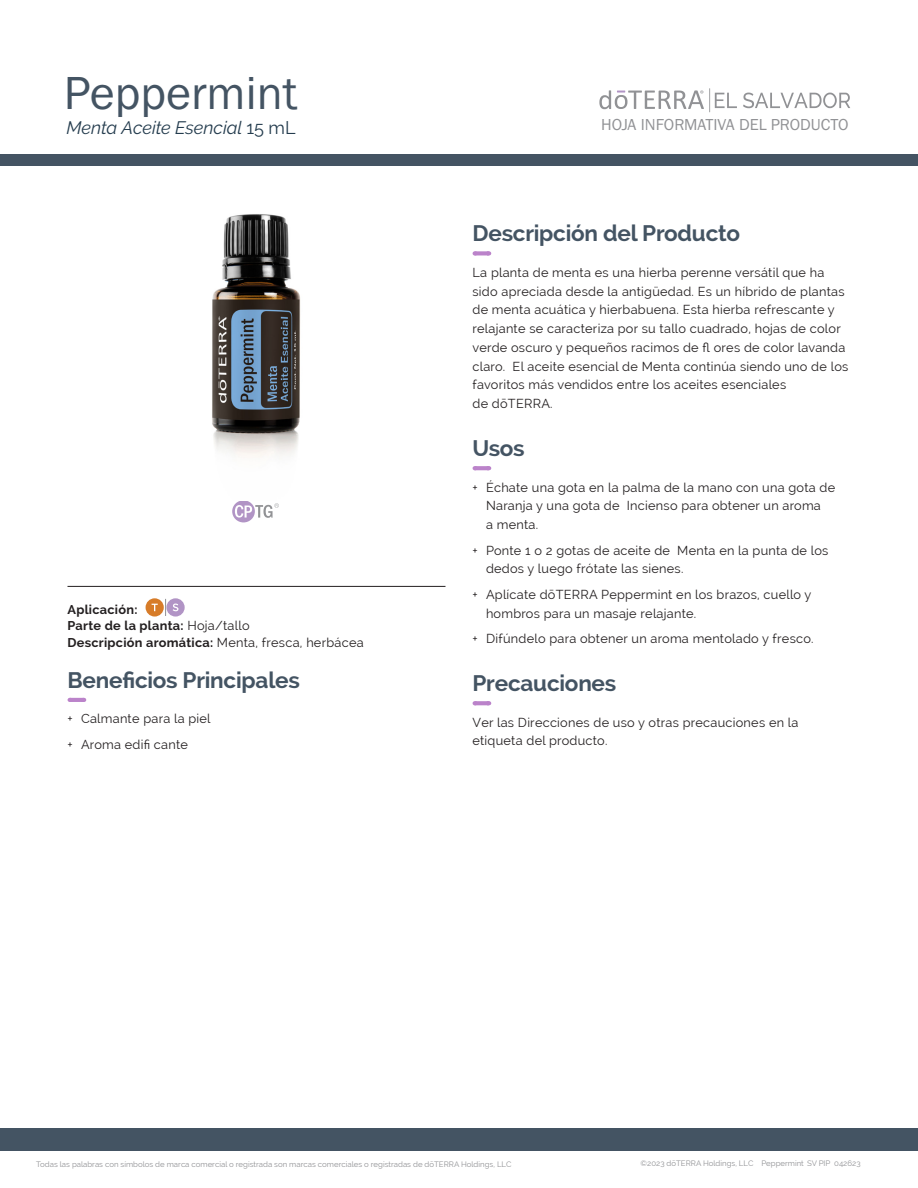
<style>
.page{position:relative;width:918px;height:1188px;background:#fff}
.page>*{position:absolute;margin:0;border:0;box-sizing:border-box;transform-origin:0 0}
.Main_Title{font:48px "Franklin Gothic URW Boo";color:#445463}
.Header__Sanctuary_da{font:700 22.5px "Raleway";letter-spacing:-.01em;color:#445463}
.Product_Descriptor_T{font:italic 18px "Raleway";color:#243c4e}
.t1{font:16.5px "Franklin Gothic URW Boo";letter-spacing:-.005em;color:#919295}
.Body{font:12.75px/18.8px "Raleway";letter-spacing:.02em;color:#231f20}
.Oil_Attributes_Panel{font:700 12.75px "Raleway";letter-spacing:.02em;color:#231f20}
.Oil_Attributes_Top{font:700 12.75px "Raleway";letter-spacing:.02em;color:#231f20}
.Footer_Left{font:7.8px "Raleway";color:#919295}
.s1{font-style:normal}
.s2{font-weight:400}
.s3{font-style:inherit}
</style>
<div class="page">
<div style="left:0;top:155px;width:918px;height:11px;background:#445463"></div>
<div style="left:0;top:1128px;width:918px;height:23px;background:#445463"></div>
<svg style="left:599px;top:88px;width:138px;height:24px"></svg>
<svg style="left:743px;top:93px;width:107px;height:15px"></svg>
<svg style="left:475px;top:251px;width:14px;height:4px"></svg>
<svg style="left:475px;top:466px;width:14px;height:4px"></svg>
<svg style="left:475px;top:701px;width:14px;height:4px"></svg>
<hr style="left:68px;top:586px;width:378px;height:1px;background:#231f20">
<svg style="left:70px;top:698px;width:14px;height:4px"></svg>
<svg style="left:232px;top:501px;width:47px;height:21px"></svg>
<svg style="left:165px;top:599px;width:1px;height:17px"></svg>
<svg style="left:146px;top:598px;width:18px;height:19px"></svg>
<svg style="left:152px;top:604px;width:6px;height:7px"></svg>
<img style="left:212px;top:214px;width:89px;height:243px">
<div style="left:166px;top:598px;width:19px;height:19px;background:#b194c5;border-radius:50%"></div>
<svg style="left:173px;top:604px;width:5px;height:7px"></svg>
<p class="Main_Title" style="left:64px;top:63px;width:235px">Peppermint</p>
<p class="Product_Descriptor_T" style="left:66px;top:118px;width:231px">Menta Aceite Esencial <span class="s1">15 mL</span></p>
<p class="Oil_Attributes_Top" style="left:68px;top:602px;width:71px">Aplicación:</p>
<p class="Oil_Attributes_Panel" style="left:68px;top:618px;width:184px">Parte de la planta: <span class="s2">Hoja/tallo</span></p>
<p class="Oil_Attributes_Panel" style="left:68px;top:635px;width:298px">Descripción aromática: <span class="s2">Menta, fresca, herbácea</span></p>
<p class="Header__Sanctuary_da" style="left:68px;top:667px;width:234px">Beneficios Principales</p>
<p class="Body" style="left:68px;top:709px;width:145px"><span class="s3">+</span> Calmante para la piel</p>
<p class="Body" style="left:68px;top:735px;width:122px"><span class="s3">+</span> Aroma edifi cante</p>
<p class="t1" style="left:601px;top:115px;width:249px">HOJA INFORMATIVA DEL PRODUCTO</p>
<p class="Header__Sanctuary_da" style="left:472px;top:220px;width:269px">Descripción del Producto</p>
<p class="Body" style="left:472px;top:263px;width:377px">La planta de menta es una hierba perenne versátil que ha sido apreciada desde la antigüedad. Es un híbrido de plantas de menta acuática y hierbabuena. Esta hierba refrescante y relajante se caracteriza por su tallo cuadrado, hojas de color verde oscuro y pequeños racimos de fl ores de color lavanda claro. El aceite esencial de Menta continúa siendo uno de los favoritos más vendidos entre los aceites esenciales<br>de dōTERRA.</p>
<p class="Header__Sanctuary_da" style="left:472px;top:435px;width:54px">Usos</p>
<p class="Body" style="left:486px;top:478px;width:351px;text-indent:-14px"><span class="s3">+</span> Échate una gota en la palma de la mano con una gota de<br>Naranja y una gota de Incienso para obtener un aroma<br>a menta.</p>
<p class="Body" style="left:486px;top:541px;width:344px;text-indent:-14px"><span class="s3">+</span> Ponte 1 o 2 gotas de aceite de Menta en la punta de los dedos y luego frótate las sienes.</p>
<p class="Body" style="left:486px;top:585px;width:327px;text-indent:-14px"><span class="s3">+</span> Aplícate dōTERRA Peppermint en los brazos, cuello y hombros para un masaje relajante.</p>
<p class="Body" style="left:472px;top:629px;width:343px"><span class="s3">+</span> Difúndelo para obtener un aroma mentolado y fresco.</p>
<p class="Header__Sanctuary_da" style="left:472px;top:670px;width:145px">Precauciones</p>
<p class="Body" style="left:472px;top:713px;width:328px">Ver las Direcciones de uso y otras precauciones en la</p>
<p class="Body" style="left:472px;top:732px;width:136px">etiqueta del producto.</p>
<p class="Footer_Left" style="left:36px;top:1160px;width:477px">Todas las palabras con símbolos de marca comercial o registrada son marcas comerciales o registradas de dōTERRA Holdings, LLC</p>
<p class="Footer_Left" style="left:641px;top:1159px;width:222px">©2023 dōTERRA Holdings, LLC Peppermint SV PIP 042623</p>
</div>
